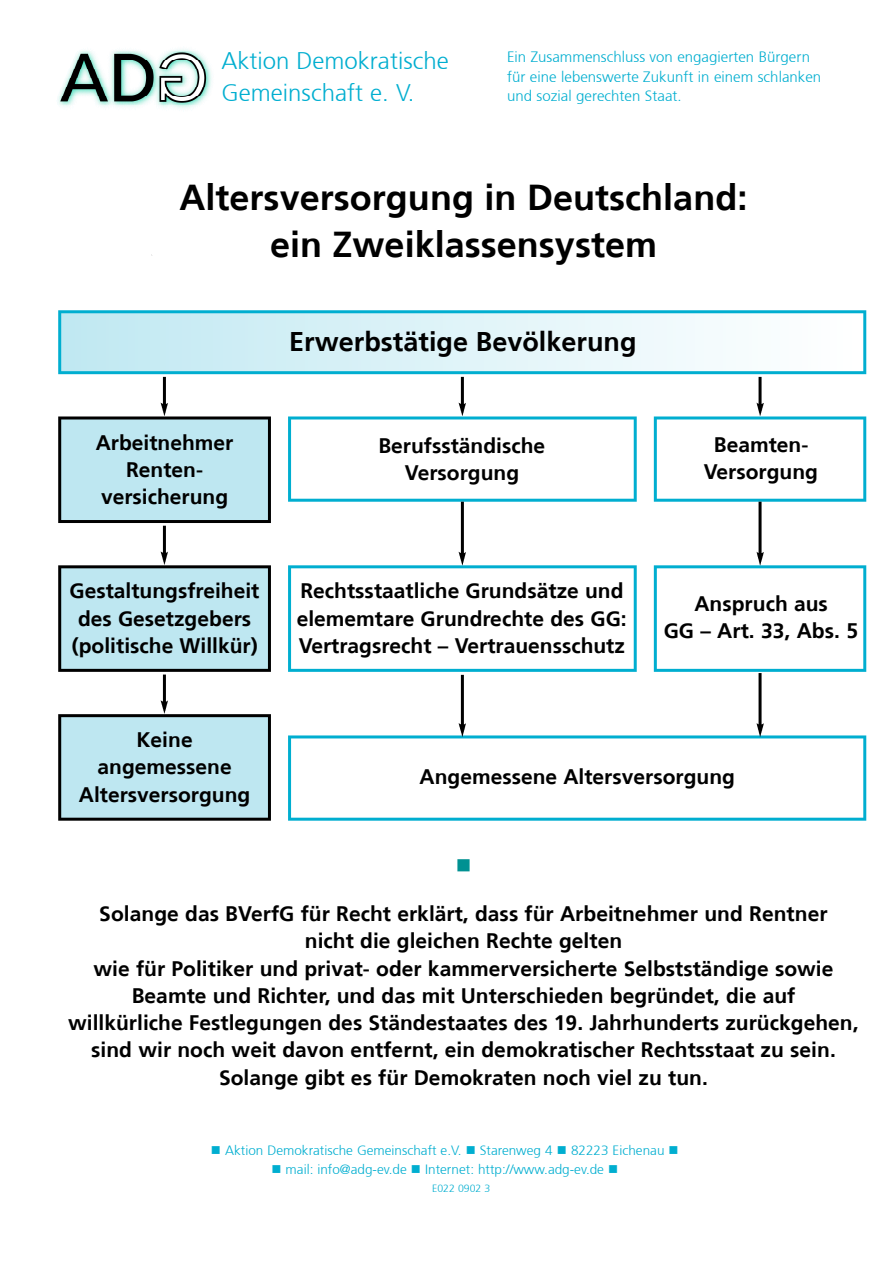
<style>
.page{position:relative;width:893px;height:1263px;background:#fff}
.page>*{position:absolute;margin:0;border:0;box-sizing:border-box;transform-origin:0 0}
.t1{font:700 36px/46.8px "Frutiger";color:#000;text-align:center}
.t2{font:700 27px "Frutiger";color:#000}
.t3{font:300 24px/31.2px "Frutiger";color:#00aed0}
.t4{font:700 21px/27.3px "Frutiger";color:#000;text-align:center}
.t5{font:21px "Wingdings";color:#009192}
.t6{font:300 15px/19.5px "Frutiger";color:#00aed0}
.t7{font:300 13.5px "Frutiger";color:#00aed0}
.t8{font:300 10.5px "Frutiger";color:#00aed0}
</style>
<div class="page">
<svg style="left:58px;top:310px;width:808px;height:64px"></svg>
<img style="left:57px;top:49px;width:155px;height:60px">
<svg style="left:288px;top:735px;width:578px;height:85px"></svg>
<svg style="left:288px;top:377px;width:349px;height:359px"></svg>
<svg style="left:654px;top:377px;width:212px;height:359px"></svg>
<svg style="left:58px;top:377px;width:213px;height:443px"></svg>
<p class="t3" style="left:221px;top:46px;width:229px">Aktion Demokratische<br>Gemeinschaft e. V.</p>
<p class="t6" style="left:507px;top:48px;width:316px">Ein Zusammenschluss von engagierten Bürgern für eine lebenswerte Zukunft in einem schlanken und sozial gerechten Staat.</p>
<h1 class="t1" style="left:179px;top:175px;width:569px">Altersversorgung in Deutschland: ein Zweiklassensystem</h1>
<p class="t2" style="left:289px;top:327px;width:349px">Erwerbstätige Bevölkerung</p>
<p class="t4" style="left:96px;top:429px;width:139px">Arbeitnehmer<br>Renten&shy;versicherung</p>
<p class="t4" style="left:378px;top:432px;width:168px">Berufsständische<br>Versorgung</p>
<p class="t4" style="left:704px;top:431px;width:116px">Beamten-<br>Versorgung</p>
<p class="t4" style="left:70px;top:578px;width:191px">Gestaltungsfreiheit des Gesetzgebers (politische Willkür)</p>
<p class="t4" style="left:297px;top:578px;width:331px;text-align:left">Rechtsstaatliche Grundsätze und elememtare Grundrechte des GG:<br>Vertragsrecht – Vertrauensschutz</p>
<p class="t4" style="left:664px;top:590px;width:196px">Anspruch aus<br>GG – Art. 33, Abs. 5</p>
<p class="t4" style="left:79px;top:726px;width:173px">Keine angemessene<br>Altersversorgung</p>
<p class="t4" style="left:419px;top:764px;width:317px">Angemessene Altersversorgung</p>
<p class="t5" style="left:456px;top:854px;width:17px">■</p>
<p class="t4" style="left:68px;top:900px;width:792px">Solange das BVerfG für Recht erklärt, dass für Arbeitnehmer und Rentner<br>nicht die gleichen Rechte gelten<br>wie für Politiker und privat- oder kammerversicherte Selbstständige sowie Beamte und Richter, und das mit Unterschieden begründet, die auf<br>willkürliche Festlegungen des Ständestaates des 19. Jahrhunderts zurückgehen, sind wir noch weit davon entfernt, ein demokratischer Rechtsstaat zu sein.<br>Solange gibt es für Demokraten noch viel zu tun.</p>
<p class="t7" style="left:211px;top:1143px;width:469px">■ Aktion Demokratische Gemeinschaft e.V. ■ Starenweg 4 ■ 82223 Eichenau ■</p>
<p class="t7" style="left:271px;top:1162px;width:348px">■ mail: info@adg-ev.de ■ Internet: http://www.adg-ev.de ■</p>
<p class="t8" style="left:432px;top:1182px;width:60px">E022 0902 3</p>
</div>
